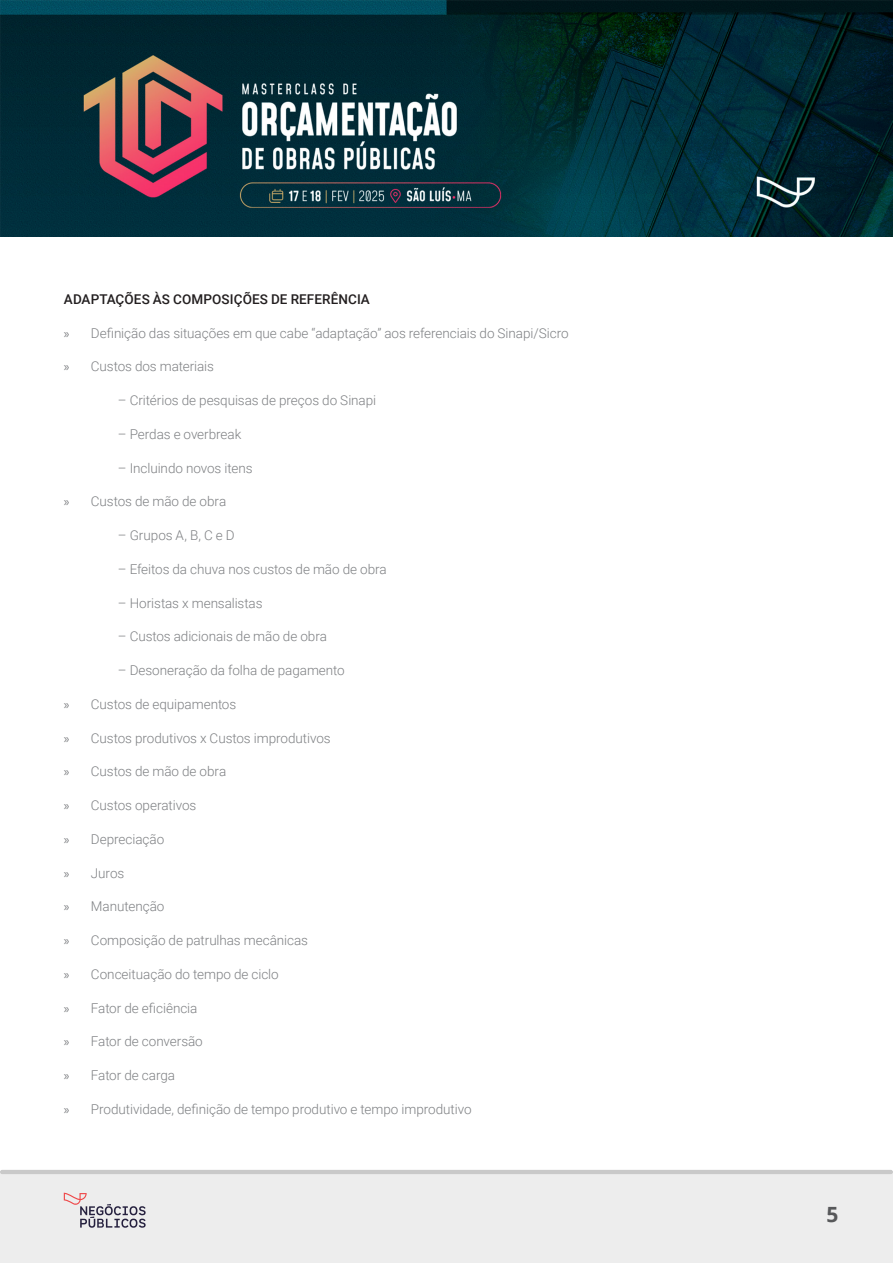
<style>
.page{position:relative;width:893px;height:1263px;background:#fff}
.page>*{position:absolute;margin:0;border:0;box-sizing:border-box;transform-origin:0 0}
.t1{font:700 21px "Open Sans";color:#57585a}
.corpo{font:300 13.5px "Roboto";letter-spacing:-.005em;color:#7e8083}
.corpo-2{font:500 13.5px "Roboto";letter-spacing:.005em;color:#231f20}
.s1{font-family:"Myriad Pro";font-weight:400}
</style>
<div class="page">
<img style="left:0;top:0;width:893px;height:237px">
<div style="left:0;top:1174px;width:893px;height:89px;background:#ededed"></div>
<hr style="left:0;top:1170px;width:893px;height:4px;background:#c9c9c9;border-radius:2px">
<svg style="left:64px;top:1193px;width:82px;height:35px"></svg>
<p class="corpo-2" style="left:64px;top:289px;width:308px">ADAPTAÇÕES ÀS COMPOSIÇÕES DE REFERÊNCIA</p>
<p class="corpo" style="left:64px;top:323px;width:506px"><span class="s1">»</span> Definição das situações em que cabe “adaptação” aos referenciais do Sinapi/Sicro</p>
<p class="corpo" style="left:64px;top:357px;width:152px"><span class="s1">»</span> Custos dos materiais</p>
<p class="corpo" style="left:118px;top:391px;width:260px">– Critérios de pesquisas de preços do Sinapi</p>
<p class="corpo" style="left:118px;top:424px;width:125px">– Perdas e overbreak</p>
<p class="corpo" style="left:118px;top:458px;width:136px">– Incluindo novos itens</p>
<p class="corpo" style="left:64px;top:492px;width:164px"><span class="s1">»</span> Custos de mão de obra</p>
<p class="corpo" style="left:118px;top:526px;width:118px">– Grupos A, B, C e D</p>
<p class="corpo" style="left:118px;top:559px;width:270px">– Efeitos da chuva nos custos de mão de obra</p>
<p class="corpo" style="left:118px;top:593px;width:146px">– Horistas x mensalistas</p>
<p class="corpo" style="left:118px;top:627px;width:211px">– Custos adicionais de mão de obra</p>
<p class="corpo" style="left:118px;top:661px;width:228px">– Desoneração da folha de pagamento</p>
<p class="corpo" style="left:64px;top:694px;width:174px"><span class="s1">»</span> Custos de equipamentos</p>
<p class="corpo" style="left:64px;top:728px;width:268px"><span class="s1">»</span> Custos produtivos x Custos improdutivos</p>
<p class="corpo" style="left:64px;top:762px;width:164px"><span class="s1">»</span> Custos de mão de obra</p>
<p class="corpo" style="left:64px;top:796px;width:134px"><span class="s1">»</span> Custos operativos</p>
<p class="corpo" style="left:64px;top:829px;width:102px"><span class="s1">»</span> Depreciação</p>
<p class="corpo" style="left:64px;top:863px;width:62px"><span class="s1">»</span> Juros</p>
<p class="corpo" style="left:64px;top:897px;width:102px"><span class="s1">»</span> Manutenção</p>
<p class="corpo" style="left:64px;top:931px;width:246px"><span class="s1">»</span> Composição de patrulhas mecânicas</p>
<p class="corpo" style="left:64px;top:964px;width:216px"><span class="s1">»</span> Conceituação do tempo de ciclo</p>
<p class="corpo" style="left:64px;top:998px;width:135px"><span class="s1">»</span> Fator de eficiência</p>
<p class="corpo" style="left:64px;top:1032px;width:140px"><span class="s1">»</span> Fator de conversão</p>
<p class="corpo" style="left:64px;top:1066px;width:113px"><span class="s1">»</span> Fator de carga</p>
<p class="corpo" style="left:64px;top:1099px;width:409px"><span class="s1">»</span> Produtividade, definição de tempo produtivo e tempo improdutivo</p>
<h1 class="t1" style="left:826px;top:1199px;width:13px">5</h1>
</div>
